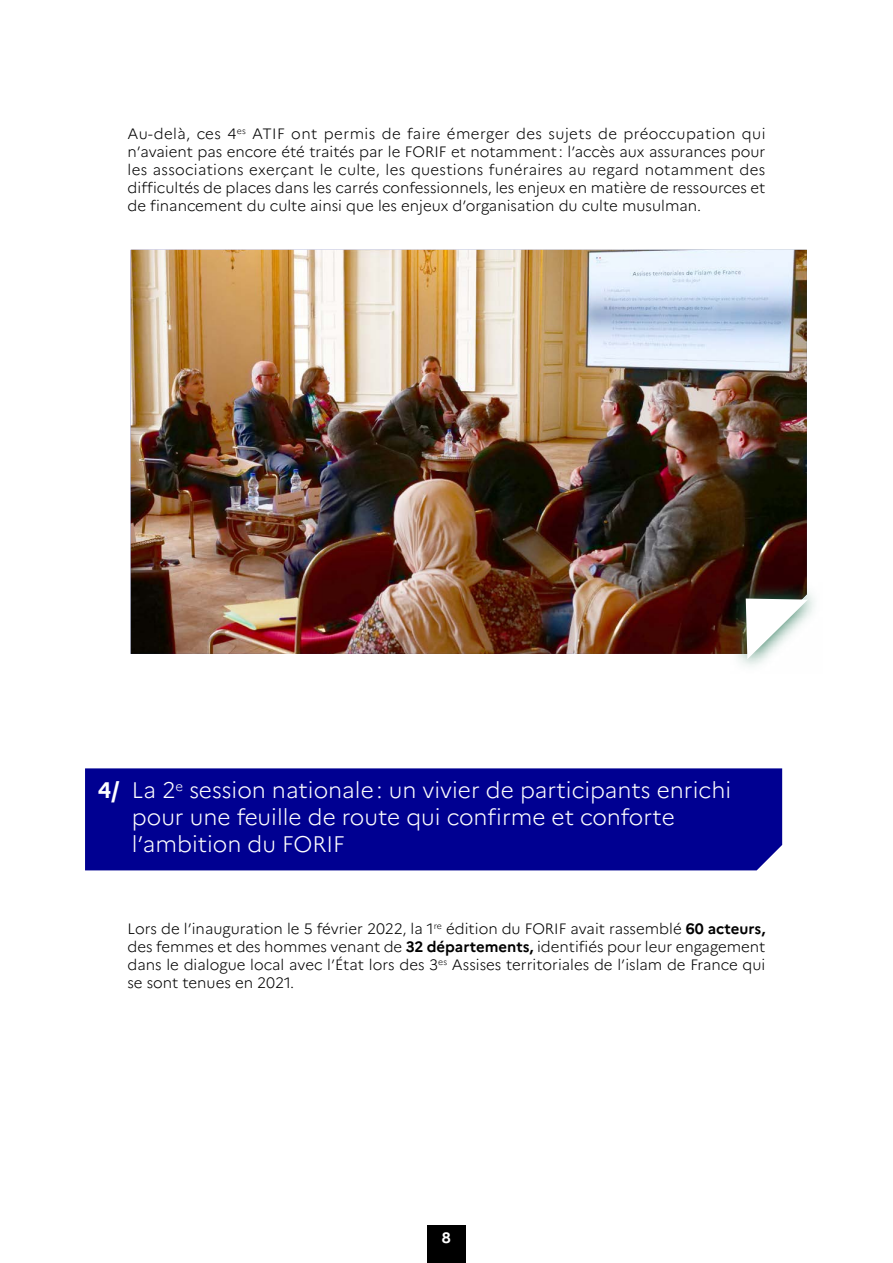
<style>
.page{position:relative;width:893px;height:1263px;background:#fff}
.page>*{position:absolute;margin:0;border:0;box-sizing:border-box;transform-origin:0 0}
.TITRE_PARTIE{font:300 22.5px/27px "Marianne";color:#fff}
.Texte{font:300 15px/18px "Marianne";color:#000;text-align:justify}
.t1{font:700 15px "Marianne";color:#fff}
.s1{font-weight:700}
</style>
<div class="page">
<div style="left:85px;top:768px;width:697px;height:102px;background:#000091"></div>
<img style="left:131px;top:250px;width:676px;height:404px">
<svg style="left:730px;top:583px;width:85px;height:83px"></svg>
<svg style="left:746px;top:598px;width:62px;height:61px"></svg>
<div style="left:427px;top:1225px;width:39px;height:38px;background:#000"></div>
<p class="Texte" style="left:128px;top:124px;width:640px">Au-delà, ces 4<sup>es</sup> ATIF ont permis de faire émerger des sujets de préoccupation qui n’avaient pas encore été traités par le FORIF et notamment : l’accès aux assurances pour les associations exerçant le culte, les questions funéraires au regard notamment des difficultés de places dans les carrés confessionnels, les enjeux en matière de ressources et de financement du culte ainsi que les enjeux d’organisation du culte musulman.</p>
<p class="TITRE_PARTIE" style="left:132px;top:776px;width:601px;text-indent:-34px"><span class="s1">4/</span> La 2<sup>e</sup> session nationale: un vivier de participants enrichi pour une feuille de route qui confirme et conforte l’ambition du FORIF</p>
<p class="Texte" style="left:128px;top:919px;width:639px">Lors de l’inauguration le 5 février 2022, la 1<sup>re</sup> édition du FORIF avait rassemblé <span class="s1">60 acteurs, </span>des femmes et des hommes venant de <span class="s1">32 départements,</span> identifiés pour leur engagement dans le dialogue local avec l’État lors des 3<sup>es</sup> Assises territoriales de l’islam de France qui se sont tenues en 2021.</p>
<p class="t1" style="left:442px;top:1228px;width:10px">8</p>
</div>
